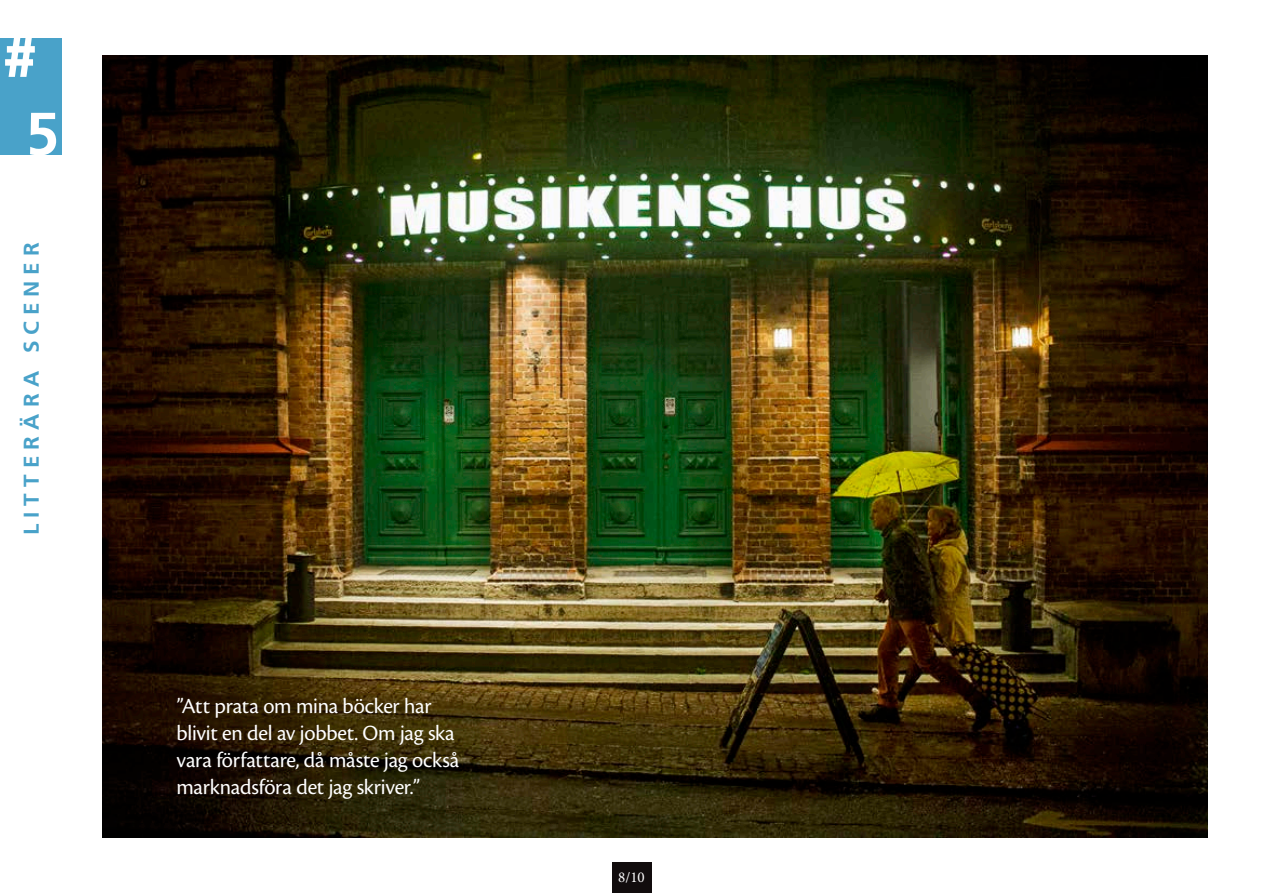
<style>
.page{position:relative;width:1263px;height:893px;background:#fff}
.page>*{position:absolute;margin:0;border:0;box-sizing:border-box;transform-origin:0 0}
.t1{font:700 60px "Frutiger LT Std";color:#fff}
.t2{font:900 60px "Frutiger LT Std";color:#fff}
.t3{font:22.5px/27px "Cronos Pro Subh";letter-spacing:-.01em;color:#fff}
.t4{font:700 21.3px "Frutiger LT Std";letter-spacing:.265em;color:#49a2c9;scale:1.05 1}
.t5{font:15px "Minion Pro";color:#fff}
</style>
<div class="page">
<div style="left:612px;top:863px;width:39px;height:30px;background:#110c0d"></div>
<div style="left:0;top:38px;width:62px;height:116px;background:#49a2c9"></div>
<img style="left:102px;top:55px;width:1106px;height:783px">
<h1 class="t2" style="left:2px;top:20px;width:38px">#</h1>
<h1 class="t1" style="left:26px;top:99px;width:35px">5</h1>
<p class="t4" style="left:19px;top:535px;width:281px;rotate:-90deg">litterära scener</p>
<p class="t3" style="left:176px;top:692px;width:284px">”Att prata om mina böcker har blivit en del av jobbet. Om jag ska vara författare, då måste jag också marknadsföra det jag skriver.”</p>
<p class="t5" style="left:618px;top:867px;width:28px">8/10</p>
</div>
